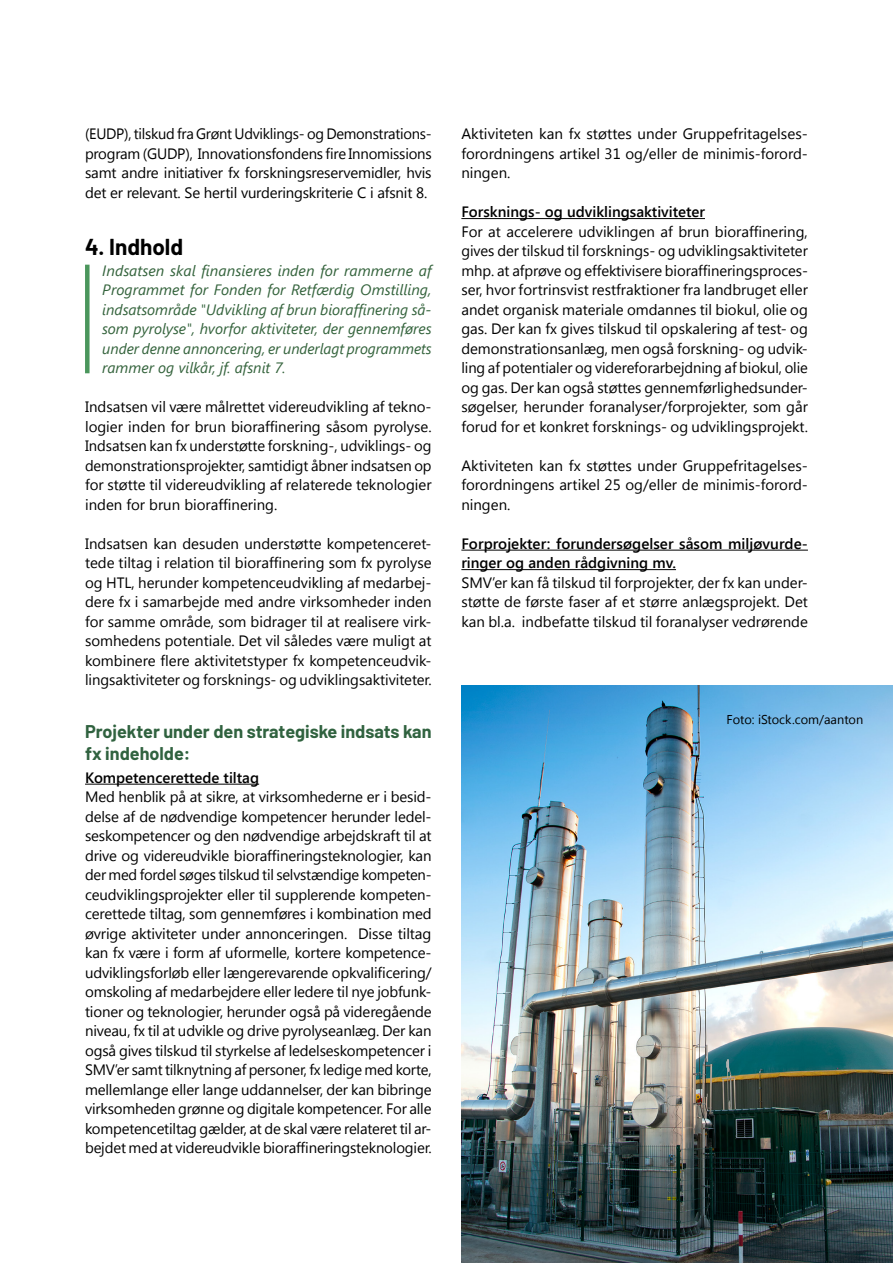
<style>
.page{position:relative;width:893px;height:1263px;background:#fff}
.page>*{position:absolute;margin:0;border:0;box-sizing:border-box;transform-origin:0 0}
.mellemrubrik_1_linje{font:700 22.5px "Barlow";color:#000}
.t1{font:700 18px/22.5px "Barlow";color:#30623f}
.brød{font:15px/19.5px "Segoe UI";color:#000;text-align:justify}
.brød-2{font:italic 15px/19.5px "Segoe UI";letter-spacing:-.005em;color:#34633c;text-align:justify}
.brød-3{font:600 15px/19.5px "Segoe UI";color:#000}
.fotocredit{font:12.75px "Segoe UI";color:#000}
</style>
<div class="page">
<div style="left:85px;top:265px;width:5px;height:108px;background:#4b965c"></div>
<hr style="left:85px;top:784px;width:174px;height:1px;background:#000">
<img style="left:461px;top:685px;width:432px;height:578px">
<hr style="left:461px;top:218px;width:244px;height:1px;background:#000">
<hr style="left:461px;top:550px;width:347px;height:1px;background:#000">
<hr style="left:461px;top:569px;width:215px;height:1px;background:#000">
<p class="brød" style="left:85px;top:124px;width:348px">(EUDP), tilskud fra Grønt Udviklings- og Demonstrations&shy;program (GUDP), Innovationsfondens fire Innomissions samt andre initiativer fx forskningsreservemidler, hvis det er relevant. Se hertil vurderingskriterie C i afsnit 8.</p>
<h1 class="mellemrubrik_1_linje" style="left:85px;top:230px;width:100px">4. Indhold</h1>
<p class="brød-2" style="left:102px;top:261px;width:331px">Indsatsen skal finansieres inden for rammerne af Programmet for Fonden for Retfærdig Omstilling, indsatsområde "Udvikling af brun bioraffinering så&shy;som pyrolyse", hvorfor aktiviteter, der gennemføres under denne annoncering, er underlagt programmets rammer og vilkår, jf. afsnit 7.</p>
<p class="brød" style="left:85px;top:397px;width:348px">Indsatsen vil være målrettet videreudvikling af tekno&shy;logier inden for brun bioraffinering såsom pyrolyse.<br>Indsatsen kan fx understøtte forskning-, udviklings- og demonstrationsprojekter, samtidigt åbner indsatsen op for støtte til videreudvikling af relaterede teknologier inden for brun bioraffinering.</p>
<p class="brød" style="left:85px;top:533px;width:348px">Indsatsen kan desuden understøtte kompetenceret&shy;tede tiltag i relation til bioraffinering som fx pyrolyse og HTL, herunder kompetenceudvikling af medarbej&shy;dere fx i samarbejde med andre virksomheder inden for samme område, som bidrager til at realisere virk&shy;somhedens potentiale. Det vil således være muligt at kombinere flere aktivitetstyper fx kompetenceudvik&shy;lingsaktiviteter og forsknings- og udviklingsaktiviteter.</p>
<h2 class="t1" style="left:85px;top:719px;width:348px">Projekter under den strategiske indsats kan fx indeholde:</h2>
<p class="brød-3" style="left:85px;top:767px;width:176px">Kompetencerettede tiltag</p>
<p class="brød" style="left:85px;top:787px;width:348px">Med henblik på at sikre, at virksomhederne er i besid&shy;delse af de nødvendige kompetencer herunder ledel&shy;seskompetencer og den nødvendige arbejdskraft til at drive og videreudvikle bioraffineringsteknologier, kan der med fordel søges tilskud til selvstændige kompeten&shy;ceudviklingsprojekter eller til supplerende kompeten&shy;cerettede tiltag, som gennemføres i kombination med øvrige aktiviteter under annonceringen. Disse tiltag kan fx være i form af uformelle, kortere kompetence&shy;udviklingsforløb eller længerevarende opkvalificering/ omskoling af medarbejdere eller ledere til nye jobfunk&shy;tioner og teknologier, herunder også på videregående niveau, fx til at udvikle og drive pyrolyseanlæg. Der kan også gives tilskud til styrkelse af ledelseskompetencer i SMV’er samt tilknytning af personer, fx ledige med korte, mellemlange eller lange uddannelser, der kan bibringe virksomheden grønne og digitale kompetencer. For alle kompetencetiltag gælder, at de skal være relateret til ar&shy;bejdet med at videreudvikle bioraffineringsteknologier.</p>
<p class="brød" style="left:461px;top:124px;width:348px">Aktiviteten kan fx støttes under Gruppefritagelses&shy;forordningens artikel 31 og/eller de minimis-forord&shy;ningen.</p>
<p class="brød-3" style="left:461px;top:201px;width:245px">Forsknings- og udviklingsaktiviteter</p>
<p class="brød" style="left:461px;top:221px;width:348px">For at accelerere udviklingen af brun bioraffinering, gives der tilskud til forsknings- og udviklingsaktiviteter mhp. at afprøve og effektivisere bioraffineringsproces&shy;ser, hvor fortrinsvist restfraktioner fra landbruget eller andet organisk materiale omdannes til biokul, olie og gas. Der kan fx gives tilskud til opskalering af test- og demonstrationsanlæg, men også forskning- og udvik&shy;ling af potentialer og videreforarbejdning af biokul, olie og gas. Der kan også støttes gennemførlighedsunder&shy;søgelser, herunder foranalyser/forprojekter, som går forud for et konkret forsknings- og udviklingsprojekt.</p>
<p class="brød" style="left:461px;top:455px;width:348px">Aktiviteten kan fx støttes under Gruppefritagelses&shy;forordningens artikel 25 og/eller de minimis-forord&shy;ningen.</p>
<p class="brød-3" style="left:461px;top:533px;width:348px">Forprojekter: forundersøgelser såsom miljøvurde&shy;ringer og anden rådgivning mv.</p>
<p class="brød" style="left:461px;top:572px;width:348px">SMV’er kan få tilskud til forprojekter, der fx kan under&shy;støtte de første faser af et større anlægsprojekt. Det kan bl.a. indbefatte tilskud til foranalyser vedrørende</p>
<p class="fotocredit" style="left:726px;top:711px;width:138px">Foto: iStock.com/aanton</p>
</div>
